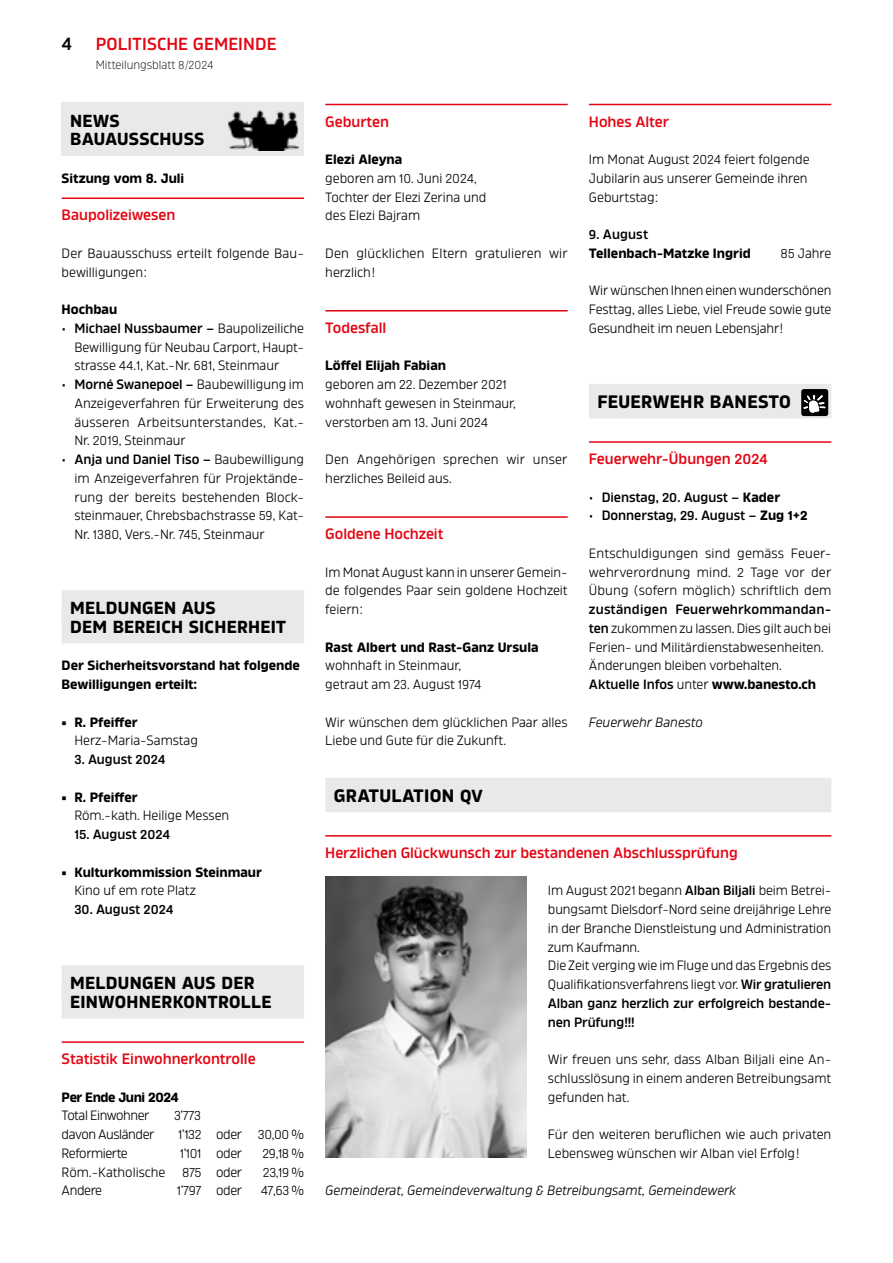
<style>
.page{position:relative;width:893px;height:1263px;background:#fff}
.page>*{position:absolute;margin:0;border:0;box-sizing:border-box;transform-origin:0 0}
.t1{font:700 18px "Amfibia";letter-spacing:.015em;color:#000}
.t2{font:600 18px "Amfibia";color:#000}
.t3{font:700 17.4px/18.8px "Amfibia";letter-spacing:.015em;color:#000}
.t4{font:600 17.4px "Amfibia";letter-spacing:.01em;color:#e30613}
.t5{font:600 15px "Amfibia";color:#e30613}
.t6{font:13.5px/18.8px "Amfibia";color:#000}
.t7{font:700 13.5px/18.8px "Amfibia";color:#000}
.t8{font:600 13.5px "Amfibia";color:#000}
.t9{font:italic 13.5px "Amfibia";color:#000}
.t10{font:13.5px "Amfibia";letter-spacing:-.03em;color:#000}
.t11{font:700 13.5px "Amfibia";letter-spacing:-.03em;color:#000}
.t12{font:13.05px "Amfibia";letter-spacing:-.03em;color:#000}
.t13{font:300 12px "Amfibia";color:#000}
.s1{font-size:11.7px}
.s2{font-weight:600}
.s3{font-size:13.05px}
.s4{font-size:13.5px}
.s5{font-weight:700}
.s6{font-size:17.4px}
.s7{font-weight:600;font-size:13.05px}
.s8{font-size:14.55px}
.s9{font-weight:400}
.s10{font-weight:700;font-size:13.05px}
</style>
<div class="page">
<div style="left:62px;top:103px;width:242px;height:34px;background:#e9e9e9"></div>
<div style="left:62px;top:121px;width:242px;height:35px;background:#e9e9e9"></div>
<hr style="left:62px;top:197px;width:242px;height:2px;background:#e30613">
<div style="left:62px;top:590px;width:242px;height:35px;background:#e9e9e9"></div>
<div style="left:62px;top:609px;width:242px;height:34px;background:#e9e9e9"></div>
<div style="left:62px;top:965px;width:242px;height:35px;background:#e9e9e9"></div>
<div style="left:62px;top:984px;width:242px;height:34px;background:#e9e9e9"></div>
<hr style="left:62px;top:1041px;width:242px;height:2px;background:#e30613">
<hr style="left:325px;top:104px;width:243px;height:1px;background:#e30613">
<hr style="left:325px;top:310px;width:243px;height:1px;background:#e30613">
<hr style="left:325px;top:516px;width:243px;height:2px;background:#e30613">
<hr style="left:589px;top:104px;width:242px;height:1px;background:#e30613">
<div style="left:589px;top:384px;width:242px;height:34px;background:#e9e9e9"></div>
<hr style="left:589px;top:441px;width:242px;height:2px;background:#e30613">
<img style="left:228px;top:110px;width:70px;height:41px">
<svg style="left:801px;top:389px;width:27px;height:27px"></svg>
<div style="left:325px;top:778px;width:506px;height:34px;background:#e9e9e9"></div>
<hr style="left:325px;top:835px;width:506px;height:1px;background:#e30613">
<img style="left:325px;top:876px;width:201px;height:282px">
<h1 class="t2" style="left:62px;top:33px;width:12px">4</h1>
<p class="t4" style="left:96px;top:33px;width:183px">POLITISCHE GEMEINDE</p>
<p class="t13" style="left:96px;top:58px;width:119px">Mitteilungsblatt <span class="s1">8</span>/<span class="s1">2024</span></p>
<p class="t3" style="left:70px;top:111px;width:136px">NEWS<br>BAUAUSSCHUSS</p>
<p class="t7" style="left:62px;top:169px;width:124px">Sitzung vom 8. Juli</p>
<p class="t5" style="left:62px;top:206px;width:115px">Baupolizeiwesen</p>
<p class="t6" style="left:62px;top:244px;width:244px">Der Bauausschuss erteilt folgende Bau&shy;bewilligungen:</p>
<p class="t7" style="left:62px;top:300px;width:57px">Hochbau</p>
<p class="t6" style="left:74px;top:319px;width:231px;text-align:justify;text-indent:-13px">• <span class="s2">Michael Nussbaumer –</span> Baupolizeiliche Bewilligung für Neubau Carport, Haupt&shy;strasse <span class="s3">44</span>.<span class="s3">1</span>, Kat.-Nr. <span class="s3">681</span>, Steinmaur</p>
<p class="t6" style="left:74px;top:375px;width:231px;text-align:justify;text-indent:-13px">• <span class="s2">Morné Swanepoel –</span> Baubewilligung im Anzeigeverfahren für Erweiterung des äusseren Arbeitsunterstandes, Kat.- Nr. <span class="s3">2019</span>, Steinmaur</p>
<p class="t6" style="left:74px;top:450px;width:231px;text-align:justify;text-indent:-13px">• <span class="s2">Anja und Daniel Tiso –</span> Baubewilligung im Anzeigeverfahren für Projektände&shy;rung der bereits bestehenden Block&shy;steinmauer, Chrebsbachstrasse <span class="s3">59</span>, Kat-Nr. <span class="s3">1380</span>, Vers.-Nr. <span class="s3">745</span>, Steinmaur</p>
<p class="t3" style="left:70px;top:599px;width:218px">MELDUNGEN AUS<br>DEM BEREICH SICHERHEIT</p>
<p class="t7" style="left:62px;top:656px;width:240px">Der Sicherheitsvorstand hat folgende<br>Bewilligungen erteilt:</p>
<p class="t7" style="left:62px;top:712px;width:77px">• R. Pfeiffer</p>
<p class="t6" style="left:74px;top:731px;width:125px">Herz-Maria-Samstag</p>
<p class="t8" style="left:74px;top:751px;width:93px"><span class="s3">3</span>. August <span class="s3">2024</span></p>
<p class="t7" style="left:62px;top:787px;width:77px">• R. Pfeiffer</p>
<p class="t6" style="left:74px;top:806px;width:156px">Röm.-kath. Heilige Messen</p>
<p class="t8" style="left:74px;top:826px;width:97px"><span class="s3">15</span>. August <span class="s3">2024</span></p>
<p class="t7" style="left:62px;top:862px;width:202px">• Kulturkommission Steinmaur</p>
<p class="t6" style="left:74px;top:881px;width:123px">Kino uf em rote Platz</p>
<p class="t8" style="left:74px;top:901px;width:101px"><span class="s3">30</span>. August <span class="s3">2024</span></p>
<p class="t3" style="left:70px;top:974px;width:203px">MELDUNGEN AUS DER<br>EINWOHNERKONTROLLE</p>
<p class="t5" style="left:62px;top:1050px;width:196px">Statistik Einwohnerkontrolle</p>
<p class="t11" style="left:62px;top:1089px;width:119px">Per Ende Juni 2024</p>
<p class="t10" style="left:62px;top:1108px;width:89px">Total Einwohner</p>
<p class="t12" style="left:174px;top:1108px;width:29px">3<span class="s4">’</span>773</p>
<p class="t10" style="left:62px;top:1126px;width:94px">davon Ausländer</p>
<p class="t12" style="left:178px;top:1127px;width:127px">1<span class="s4">’</span>132 <span class="s4">oder</span> 30<span class="s4">,</span>00 <span class="s4">%</span></p>
<p class="t10" style="left:62px;top:1145px;width:68px">Reformierte</p>
<p class="t6" style="left:180px;top:1144px;width:64px"><span class="s3">1</span>’<span class="s3">101</span> oder</p>
<p class="t12" style="left:263px;top:1146px;width:43px">29<span class="s4">,</span>18 <span class="s4">%</span></p>
<p class="t6" style="left:62px;top:1162px;width:105px">Röm.-Katholische</p>
<p class="t6" style="left:182px;top:1162px;width:61px"><span class="s3">875</span> oder</p>
<p class="t12" style="left:263px;top:1164px;width:43px">23<span class="s4">,</span>19 <span class="s4">%</span></p>
<p class="t6" style="left:62px;top:1181px;width:42px">Andere</p>
<p class="t6" style="left:177px;top:1181px;width:67px"><span class="s3">1</span>’<span class="s3">797</span> oder</p>
<p class="t12" style="left:261px;top:1183px;width:45px">47<span class="s4">,</span>63 <span class="s4">%</span></p>
<p class="t5" style="left:325px;top:113px;width:65px">Geburten</p>
<p class="t6" style="left:325px;top:150px;width:162px"><span class="s5">Elezi Aleyna<br></span>geboren am <span class="s3">10</span>. Juni <span class="s3">2024</span>,<br>Tochter der Elezi Zerina und des Elezi Bajram</p>
<p class="t6" style="left:325px;top:244px;width:244px">Den glücklichen Eltern gratulieren wir herzlich!</p>
<p class="t5" style="left:325px;top:319px;width:63px">Todesfall</p>
<p class="t6" style="left:325px;top:356px;width:192px"><span class="s5">Löffel Elijah Fabian<br></span>geboren am <span class="s3">22</span>. Dezember <span class="s3">2021 </span>wohnhaft gewesen in Steinmaur, verstorben am <span class="s3">13</span>. Juni <span class="s3">2024</span></p>
<p class="t6" style="left:325px;top:450px;width:244px">Den Angehörigen sprechen wir unser herzliches Beileid aus.</p>
<p class="t5" style="left:325px;top:525px;width:120px">Goldene Hochzeit</p>
<p class="t6" style="left:325px;top:562px;width:244px;text-align:justify">Im Monat August kann in unserer Gemein&shy;de folgendes Paar sein goldene Hochzeit feiern:</p>
<p class="t7" style="left:325px;top:637px;width:215px">Rast Albert und Rast-Ganz Ursula</p>
<p class="t6" style="left:325px;top:656px;width:158px">wohnhaft in Steinmaur, getraut am <span class="s3">23</span>. August <span class="s3">1974</span></p>
<p class="t6" style="left:325px;top:712px;width:244px">Wir wünschen dem glücklichen Paar alles<br>Liebe und Gute für die Zukunft.</p>
<h1 class="t1" style="left:334px;top:785px;width:151px">GRATULATION <span class="s6">QV</span></h1>
<p class="t5" style="left:589px;top:113px;width:82px">Hohes Alter</p>
<p class="t6" style="left:589px;top:150px;width:222px">Im Monat August <span class="s3">2024</span> feiert folgende<br>Jubilarin aus unserer Gemeinde ihren<br>Geburtstag:</p>
<p class="t7" style="left:589px;top:225px;width:163px"><span class="s7">9</span><span class="s2">. August<br></span>Tellenbach-Matzke Ingrid</p>
<p class="t6" style="left:781px;top:244px;width:52px"><span class="s3">85</span> Jahre</p>
<p class="t6" style="left:589px;top:281px;width:244px;text-align:justify">Wir wünschen Ihnen einen wunderschönen Festtag, alles Liebe, viel Freude sowie gute Gesundheit im neuen Lebensjahr!</p>
<h1 class="t1" style="left:597px;top:391px;width:195px">FEUERWEHR BANESTO</h1>
<p class="t5" style="left:589px;top:450px;width:180px">Feuerwehr-Übungen <span class="s8">2024</span></p>
<p class="t8" style="left:589px;top:489px;width:193px"><span class="s9">•</span> Dienstag, <span class="s3">20</span>. August – <span class="s5">Kader</span></p>
<p class="t8" style="left:589px;top:508px;width:220px"><span class="s9">•</span> Donnerstag, <span class="s3">29</span>. August – <span class="s5">Zug</span> <span class="s10">1</span><span class="s5">+</span><span class="s10">2</span></p>
<p class="t6" style="left:589px;top:544px;width:244px;text-align:justify">Entschuldigungen sind gemäss Feuer&shy;wehrverordnung mind. <span class="s3">2</span> Tage vor der Übung (sofern möglich) schriftlich dem</p>
<p class="t6" style="left:589px;top:600px;width:244px"><span class="s2">zuständigen Feuerwehrkommandan&shy;ten</span> zukommen zu lassen. Dies gilt auch bei Ferien- und Militärdienstabwesenheiten.<br>Änderungen bleiben vorbehalten.<br><span class="s2">Aktuelle Infos</span> unter <span class="s5">www.banesto.ch</span></p>
<p class="t9" style="left:589px;top:714px;width:115px">Feuerwehr Banesto</p>
<p class="t5" style="left:325px;top:844px;width:414px">Herzlichen Glückwunsch zur bestandenen Abschlussprüfung</p>
<p class="t6" style="left:548px;top:881px;width:285px">Im August <span class="s3">2021</span> begann <span class="s2">Alban Biljali</span> beim Betrei&shy;bungsamt Dielsdorf-Nord seine dreijährige Lehre in der Branche Dienstleistung und Administration zum Kaufmann.<br>Die Zeit verging wie im Fluge und das Ergebnis des Qualifikationsverfahrens liegt vor. <span class="s2">Wir gratulieren Alban ganz herzlich zur erfolgreich bestande&shy;nen Prüfung!!!</span></p>
<p class="t6" style="left:548px;top:1050px;width:285px;text-align:justify">Wir freuen uns sehr, dass Alban Biljali eine An&shy;schlusslösung in einem anderen Betreibungsamt gefunden hat.</p>
<p class="t6" style="left:548px;top:1125px;width:285px">Für den weiteren beruflichen wie auch privaten<br>Lebensweg wünschen wir Alban viel Erfolg!</p>
<p class="t9" style="left:325px;top:1183px;width:413px">Gemeinderat, Gemeindeverwaltung &amp; Betreibungsamt, Gemeindewerk</p>
</div>
